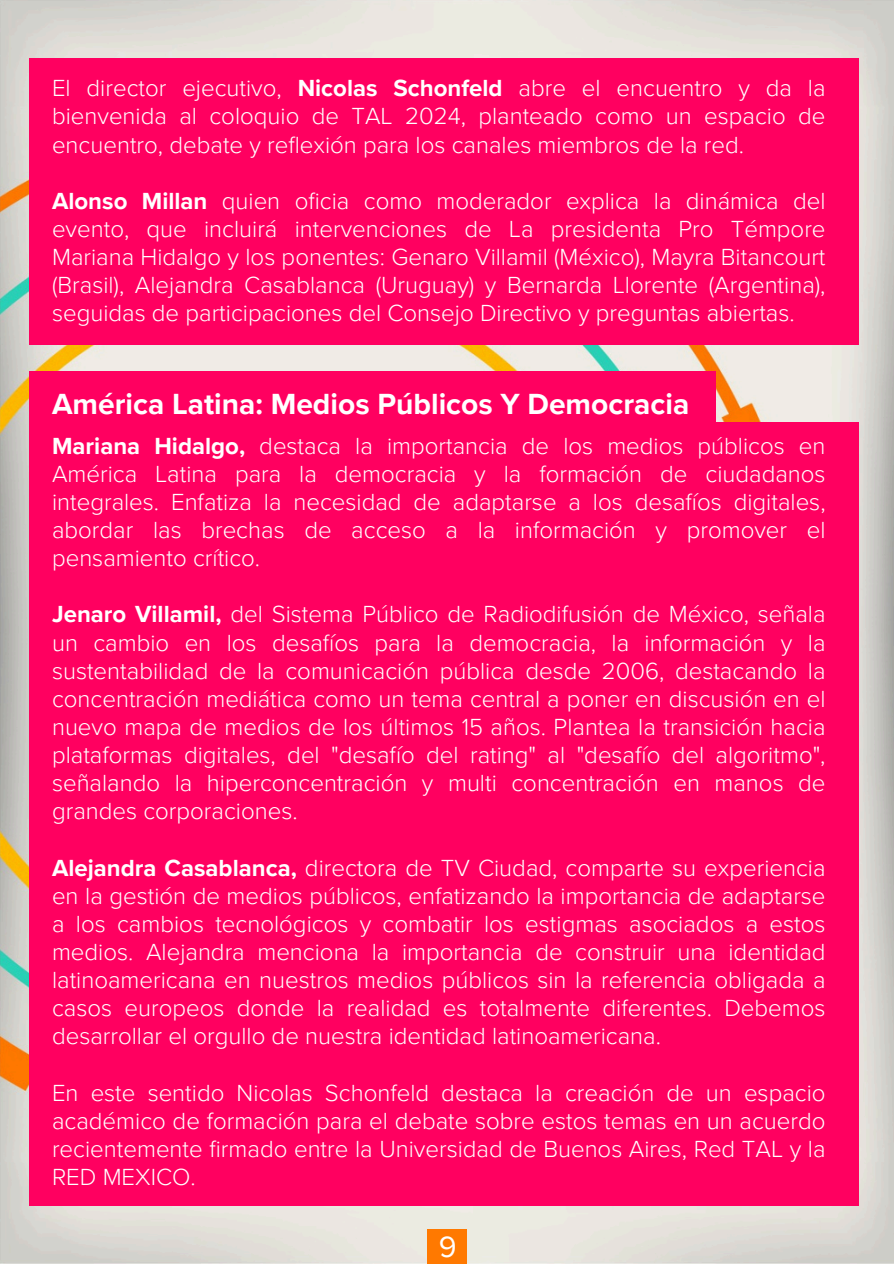
<style>
.page{position:relative;width:894px;height:1264px;background:#fff}
.page>*{position:absolute;margin:0;border:0;box-sizing:border-box;transform-origin:0 0}
.t1{font:30.15px "Proxima Nova";color:#fff}
.t2{font:700 30px "Proxima Nova";color:#fff}
.t3{font:300 24px/28.2px "Proxima Nova";color:#fff;text-align:justify}
.s1{font-weight:700}
</style>
<div class="page">
<img style="left:0;top:0;width:893px;height:1263px">
<div style="left:427px;top:1228px;width:39px;height:35px;background:#ff7900"></div>
<div style="left:29px;top:58px;width:829px;height:286px;background:#ff0060"></div>
<div style="left:29px;top:371px;width:686px;height:66px;background:#ff0060"></div>
<div style="left:29px;top:422px;width:829px;height:783px;background:#ff0060"></div>
<p class="t3" style="left:52px;top:75px;width:774px">El director ejecutivo, <span class="s1">Nicolas Schonfeld</span> abre el encuentro y da la bienvenida al coloquio de TAL 2024, planteado como un espacio de encuentro, debate y reflexión para los canales miembros de la red.</p>
<p class="t3" style="left:52px;top:187px;width:774px"><span class="s1">Alonso Millan</span> quien oficia como moderador explica la dinámica del evento, que incluirá intervenciones de La presidenta Pro Témpore Mariana Hidalgo y los ponentes: Genaro Villamil (México), Mayra Bitancourt (Brasil), Alejandra Casablanca (Uruguay) y Bernarda Llorente (Argentina), seguidas de participaciones del Consejo Directivo y preguntas abiertas.</p>
<p class="t2" style="left:52px;top:386px;width:638px">América Latina: Medios Públicos Y Democracia</p>
<h1 class="t3" style="left:52px;top:432px;width:774px"><span class="s1">Mariana Hidalgo,</span> destaca la importancia de los medios públicos en América Latina para la democracia y la formación de ciudadanos integrales. Enfatiza la necesidad de adaptarse a los desafíos digitales, abordar las brechas de acceso a la información y promover el pensamiento crítico.</h1>
<p class="t3" style="left:52px;top:601px;width:774px"><span class="s1">Jenaro Villamil,</span> del Sistema Público de Radiodifusión de México, señala un cambio en los desafíos para la democracia, la información y la sustentabilidad de la comunicación pública desde 2006, destacando la concentración mediática como un tema central a poner en discusión en el nuevo mapa de medios de los últimos 15 años. Plantea la transición hacia plataformas digitales, del "desafío del rating" al "desafío del algoritmo", señalando la hiperconcentración y multi concentración en manos de grandes corporaciones.</p>
<p class="t3" style="left:52px;top:854px;width:774px"><span class="s1">Alejandra Casablanca,</span> directora de TV Ciudad, comparte su experiencia en la gestión de medios públicos, enfatizando la importancia de adaptarse a los cambios tecnológicos y combatir los estigmas asociados a estos medios. Alejandra menciona la importancia de construir una identidad latinoamericana en nuestros medios públicos sin la referencia obligada a casos europeos donde la realidad es totalmente diferentes. Debemos desarrollar el orgullo de nuestra identidad latinoamericana.</p>
<p class="t3" style="left:52px;top:1079px;width:774px">En este sentido Nicolas Schonfeld destaca la creación de un espacio académico de formación para el debate sobre estos temas en un acuerdo recientemente firmado entre la Universidad de Buenos Aires, Red TAL y la RED MEXICO.</p>
<p class="t1" style="left:438px;top:1229px;width:19px">9</p>
</div>
